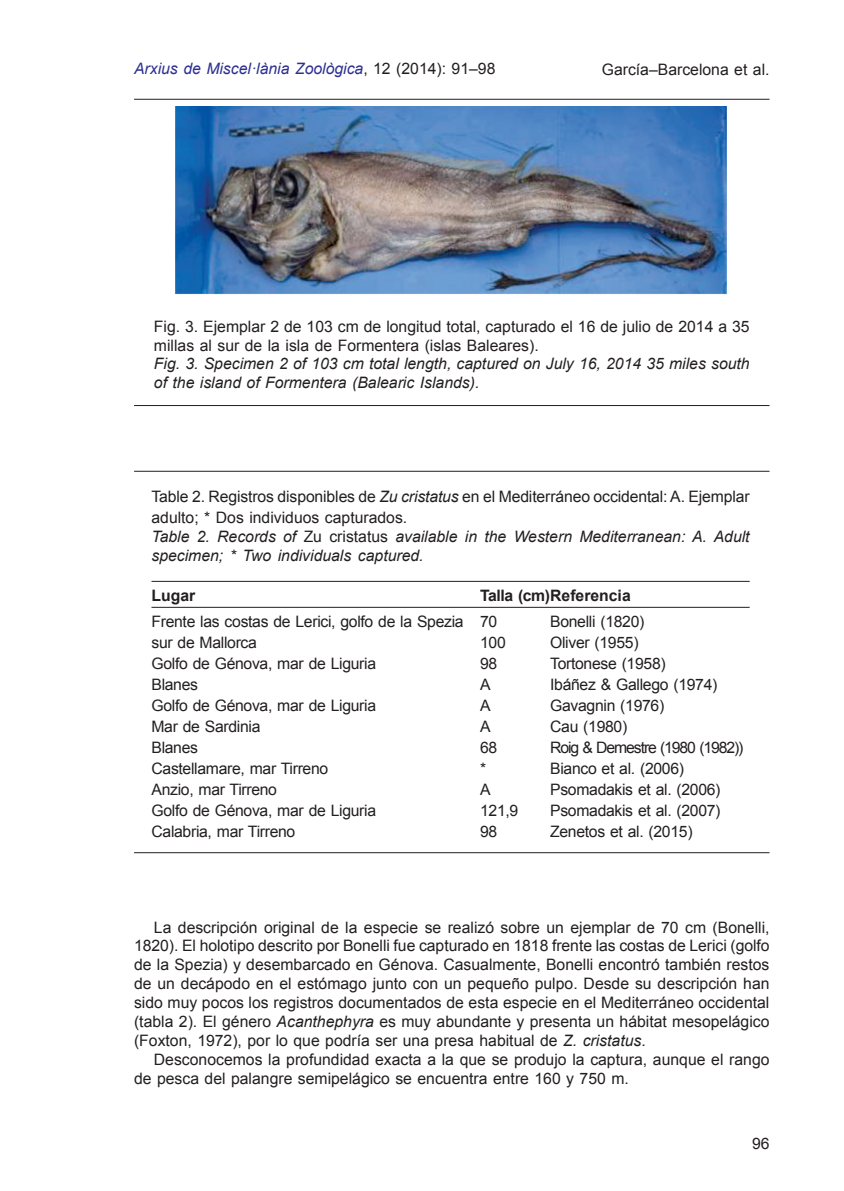
<style>
.page{position:relative;width:844px;height:1191px;background:#fff}
.page>*{position:absolute;margin:0;border:0;box-sizing:border-box;transform-origin:0 0}
.Normal_esp{font:15.75px/18.9px "Arial";color:#231f20;text-align:justify}
.Taules_1{font:15.75px "Arial";letter-spacing:-.02em;color:#231f20}
.Normal_ult_esp{font:15.75px/18.9px "Arial";color:#231f20}
.Peu_1_esp{font:15.75px/18.9px "Arial";color:#231f20}
.Tau_cap_1_esp{font:15.75px/21px "Arial";letter-spacing:-.01em;color:#231f20}
.Peu_1_esp-2{font:italic 15.75px/18.9px "Arial";color:#231f20}
.Tau_cap_2_ang{font:italic 15.75px/18.9px "Arial";color:#231f20}
.t1{font:italic 15.75px "Arial";color:#2e3092}
.Taules_1-2{font:15.75px "Arial";letter-spacing:-.07em;color:#231f20}
.Taules_1-3{font:700 15.75px "Arial";color:#231f20}
.s1{font-style:normal;color:#231f20}
.s2{font-style:italic}
.s3{font-style:normal}
</style>
<div class="page">
<img style="left:175px;top:106px;width:552px;height:189px">
<hr style="left:151px;top:581px;width:598px;height:1px;background:#231f20">
<hr style="left:151px;top:607px;width:598px;height:1px;background:#231f20">
<hr style="left:134px;top:99px;width:635px;height:1px;background:#231f20">
<hr style="left:134px;top:405px;width:635px;height:1px;background:#231f20">
<hr style="left:134px;top:471px;width:635px;height:1px;background:#231f20">
<hr style="left:134px;top:852px;width:635px;height:1px;background:#231f20">
<p class="t1" style="left:134px;top:58px;width:363px">Arxius de Miscel·lània Zoològica<span class="s1">, 12 (2014): 91–98</span></p>
<p class="Normal_esp" style="left:601px;top:60px;width:169px">García–Barcelona et al.</p>
<p class="Peu_1_esp" style="left:154px;top:317px;width:597px">Fig. 3. Ejemplar 2 de 103 cm de longitud total, capturado el 16 de julio de 2014 a 35 millas al sur de la isla de Formentera (islas Baleares).</p>
<p class="Peu_1_esp-2" style="left:154px;top:355px;width:597px">Fig. 3. Specimen 2 of 103 cm total length, captured on July 16, 2014 35 miles south of the island of Formentera (Balearic Islands).</p>
<p class="Tau_cap_1_esp" style="left:151px;top:486px;width:599px">Table 2. Registros disponibles de <span class="s2">Zu cristatus</span> en el Mediterráneo occidental: A. Ejemplar adulto; * Dos individuos capturados.</p>
<p class="Tau_cap_2_ang" style="left:151px;top:527px;width:599px">Table 2. Records of <span class="s3">Zu cristatus</span> available in the Western Mediterranean: A. Adult specimen; * Two individuals captured.</p>
<p class="Taules_1-3" style="left:151px;top:585px;width:45px">Lugar</p>
<p class="Taules_1-3" style="left:480px;top:585px;width:152px">Talla (cm)Referencia</p>
<p class="Taules_1" style="left:151px;top:611px;width:347px">Frente las costas de Lerici, golfo de la Spezia 70</p>
<p class="Taules_1" style="left:550px;top:611px;width:96px">Bonelli (1820)</p>
<p class="Taules_1" style="left:151px;top:632px;width:107px">sur de Mallorca</p>
<p class="Taules_1" style="left:480px;top:632px;width:27px">100</p>
<p class="Taules_1" style="left:550px;top:632px;width:90px">Oliver (1955)</p>
<p class="Taules_1" style="left:151px;top:653px;width:226px">Golfo de Génova, mar de Liguria</p>
<p class="Taules_1" style="left:480px;top:653px;width:19px">98</p>
<p class="Taules_1" style="left:550px;top:653px;width:117px">Tortonese (1958)</p>
<p class="Taules_1" style="left:151px;top:674px;width:48px">Blanes</p>
<p class="Taules_1" style="left:480px;top:674px;width:12px">A</p>
<p class="Taules_1" style="left:550px;top:674px;width:169px">Ibáñez &amp; Gallego (1974)</p>
<p class="Taules_1" style="left:151px;top:695px;width:226px">Golfo de Génova, mar de Liguria</p>
<p class="Taules_1" style="left:480px;top:695px;width:12px">A</p>
<p class="Taules_1" style="left:550px;top:695px;width:115px">Gavagnin (1976)</p>
<p class="Taules_1" style="left:151px;top:716px;width:110px">Mar de Sardinia</p>
<p class="Taules_1" style="left:480px;top:716px;width:12px">A</p>
<p class="Taules_1" style="left:550px;top:716px;width:79px">Cau (1980)</p>
<p class="Taules_1" style="left:151px;top:737px;width:48px">Blanes</p>
<p class="Taules_1" style="left:480px;top:737px;width:19px">68</p>
<p class="Taules_1-2" style="left:550px;top:737px;width:195px">Roig &amp; Demestre (1980 (1982))</p>
<p class="Taules_1" style="left:151px;top:758px;width:178px">Castellamare, mar Tirreno</p>
<p class="Taules_1" style="left:480px;top:758px;width:8px">*</p>
<p class="Taules_1" style="left:550px;top:758px;width:135px">Bianco et al. (2006)</p>
<p class="Taules_1" style="left:151px;top:779px;width:127px">Anzio, mar Tirreno</p>
<p class="Taules_1" style="left:480px;top:779px;width:12px">A</p>
<p class="Taules_1" style="left:550px;top:779px;width:172px">Psomadakis et al. (2006)</p>
<p class="Taules_1" style="left:151px;top:800px;width:226px">Golfo de Génova, mar de Liguria</p>
<p class="Taules_1" style="left:480px;top:800px;width:40px">121,9</p>
<p class="Taules_1" style="left:550px;top:800px;width:172px">Psomadakis et al. (2007)</p>
<p class="Taules_1" style="left:151px;top:821px;width:145px">Calabria, mar Tirreno</p>
<p class="Taules_1" style="left:480px;top:821px;width:19px">98</p>
<p class="Taules_1" style="left:550px;top:821px;width:144px">Zenetos et al. (2015)</p>
<p class="Normal_esp" style="left:134px;top:917px;width:637px;text-indent:20px">La descripción original de la especie se realizó sobre un ejemplar de 70 cm (Bonelli, 1820). El holotipo descrito por Bonelli fue capturado en 1818 frente las costas de Lerici (golfo de la Spezia) y desembarcado en Génova. Casualmente, Bonelli encontró también restos de un decápodo en el estómago junto con un pequeño pulpo. Desde su descripción han sido muy pocos los registros documentados de esta especie en el Mediterráneo occidental (tabla 2). El género <span class="s2">Acanthephyra</span> es muy abundante y presenta un hábitat mesopelágico (Foxton, 1972), por lo que podría ser una presa habitual de <span class="s2">Z. cristatus</span>.</p>
<p class="Normal_ult_esp" style="left:134px;top:1050px;width:636px;text-indent:20px">Desconocemos la profundidad exacta a la que se produjo la captura, aunque el rango de pesca del palangre semipelágico se encuentra entre 160 y 750 m.</p>
<p class="Normal_esp" style="left:751px;top:1134px;width:19px">96</p>
</div>
